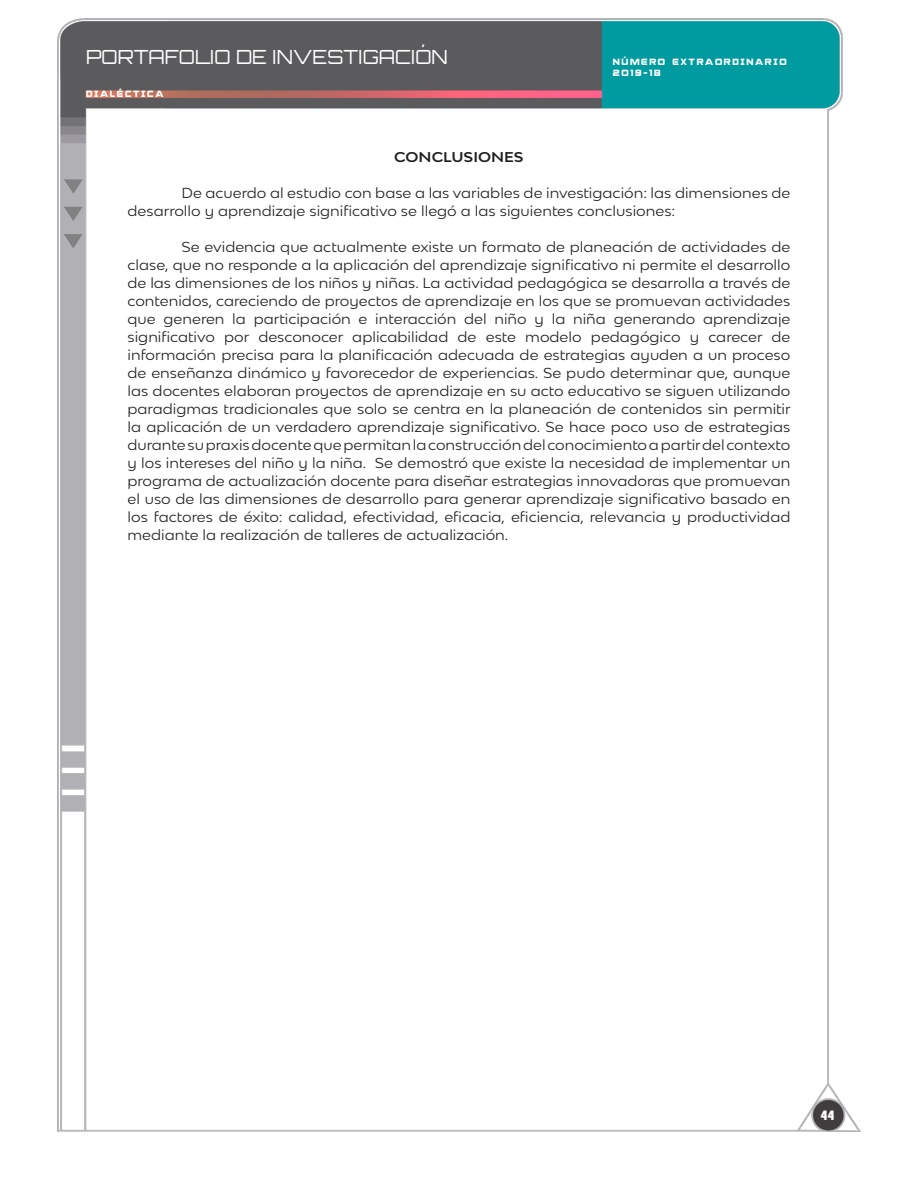
<style>
.page{position:relative;width:918px;height:1188px;background:#fff}
.page>*{position:absolute;margin:0;border:0;box-sizing:border-box;transform-origin:0 0}
.t1{font:19.5px "Orbitron";color:#fff}
.t2{font:700 16.5px "Motion Control";color:#fff}
.t3{font:expanded 13.5px/18px "Bw Modelica SS01";color:#231f20}
.t4{font:700 expanded 13.5px "Bw Modelica SS01";color:#231f20}
.t5{font:9px/10.8px "Praetorian";letter-spacing:.18em;color:#fff}
</style>
<div class="page">
<img style="left:58px;top:18px;width:802px;height:1114px">
<h1 class="t1" style="left:86px;top:44px;width:363px">PORTAFOLIO DE INVESTIGACIÓN</h1>
<p class="t5" style="left:86px;top:88px;width:79px">DIALÉCTICA</p>
<p class="t5" style="left:613px;top:56px;width:175px">NÚMERO EXTRAORDINARIO<br>2019-1B</p>
<p class="t4" style="left:394px;top:148px;width:131px">CONCLUSIONES</p>
<p class="t3" style="left:128px;top:183px;width:664px;text-indent:54px">De acuerdo al estudio con base a las variables de investigación: las dimensiones de desarrollo y aprendizaje significativo se llegó a las siguientes conclusiones:</p>
<p class="t3" style="left:128px;top:237px;width:665px;text-align:justify;text-indent:54px">Se evidencia que actualmente existe un formato de planeación de actividades de clase, que no responde a la aplicación del aprendizaje significativo ni permite el desarrollo de las dimensiones de los niños y niñas. La actividad pedagógica se desarrolla a través de contenidos, careciendo de proyectos de aprendizaje en los que se promuevan actividades que generen la participación e interacción del niño y la niña generando aprendizaje significativo por desconocer aplicabilidad de este modelo pedagógico y carecer de información precisa para la planificación adecuada de estrategias ayuden a un proceso de enseñanza dinámico y favorecedor de experiencias. Se pudo determinar que, aunque las docentes elaboran proyectos de aprendizaje en su acto educativo se siguen utilizando paradigmas tradicionales que solo se centra en la planeación de contenidos sin permitir la aplicación de un verdadero aprendizaje significativo. Se hace poco uso de estrategias durante su praxis docente que permitan la construcción del conocimiento a partir del contexto y los intereses del niño y la niña. Se demostró que existe la necesidad de implementar un programa de actualización docente para diseñar estrategias innovadoras que promuevan el uso de las dimensiones de desarrollo para generar aprendizaje significativo basado en los factores de éxito: calidad, efectividad, eficacia, eficiencia, relevancia y productividad mediante la realización de talleres de actualización.</p>
<p class="t2" style="left:821px;top:1108px;width:16px">44</p>
</div>
